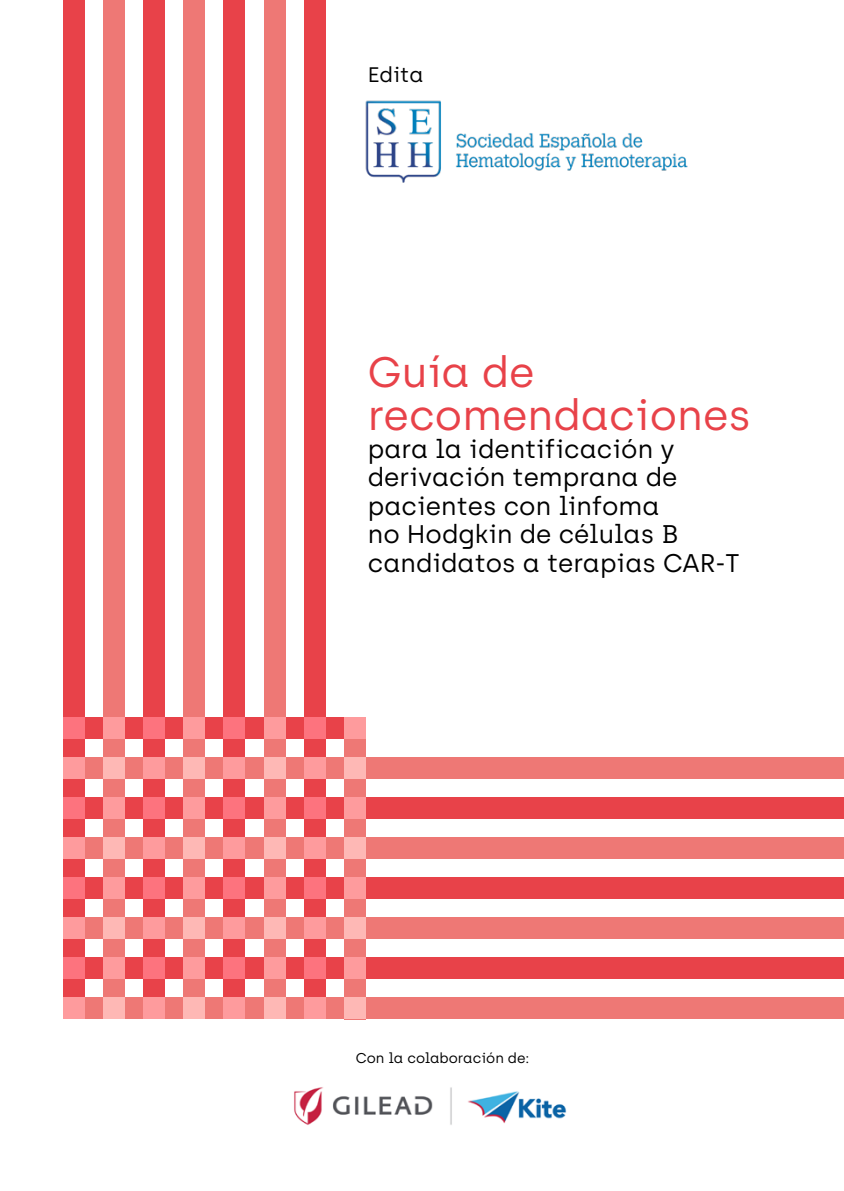
<style>
.page{position:relative;width:844px;height:1191px;background:#fff}
.page>*{position:absolute;margin:0;border:0;box-sizing:border-box;transform-origin:0 0}
.t1{font:42.52px/42.5px "Archia";color:#e84249}
.t2{font:25.55px/28.3px "Archia";color:#000}
.t3{font:21px "Archia";color:#000}
.t4{font:14.17px "Archia";color:#000}
</style>
<div class="page">
<div style="left:103px;top:0;width:22px;height:1019px;background:#ee7875"></div>
<div style="left:263px;top:0;width:22px;height:1019px;background:#ee7875"></div>
<div style="left:183px;top:0;width:22px;height:1019px;background:#ee7875"></div>
<div style="left:344px;top:716px;width:21px;height:303px;background:#ee7875"></div>
<div style="left:143px;top:0;width:22px;height:1019px;background:#e84249"></div>
<div style="left:303px;top:0;width:22px;height:1019px;background:#e84249"></div>
<div style="left:223px;top:0;width:22px;height:1019px;background:#e84249"></div>
<div style="left:63px;top:0;width:22px;height:1019px;background:#e84249"></div>
<img style="left:294px;top:1087px;width:273px;height:38px">
<img style="left:365px;top:100px;width:323px;height:83px">
<svg style="left:63px;top:757px;width:780px;height:21px;background:#f18380"></svg>
<svg style="left:63px;top:917px;width:780px;height:22px;background:#f18380"></svg>
<svg style="left:63px;top:837px;width:780px;height:22px;background:#f18380"></svg>
<svg style="left:63px;top:997px;width:780px;height:22px;background:#f18380"></svg>
<svg style="left:63px;top:797px;width:780px;height:22px;background:#ec5158"></svg>
<svg style="left:63px;top:957px;width:780px;height:22px;background:#ec5158"></svg>
<svg style="left:63px;top:877px;width:780px;height:22px;background:#ec5158"></svg>
<svg style="left:63px;top:716px;width:302px;height:22px;background:#f46c73"></svg>
<p class="t3" style="left:368px;top:62px;width:57px">Edita</p>
<h1 class="t1" style="left:368px;top:351px;width:385px">Guía de recomendaciones</h1>
<p class="t2" style="left:368px;top:435px;width:373px">para la identificación y derivación temprana de pacientes con linfoma<br>no Hodgkin de células B candidatos a terapias CAR-T</p>
<p class="t4" style="left:356px;top:1049px;width:175px">Con la colaboración de:</p>
</div>
